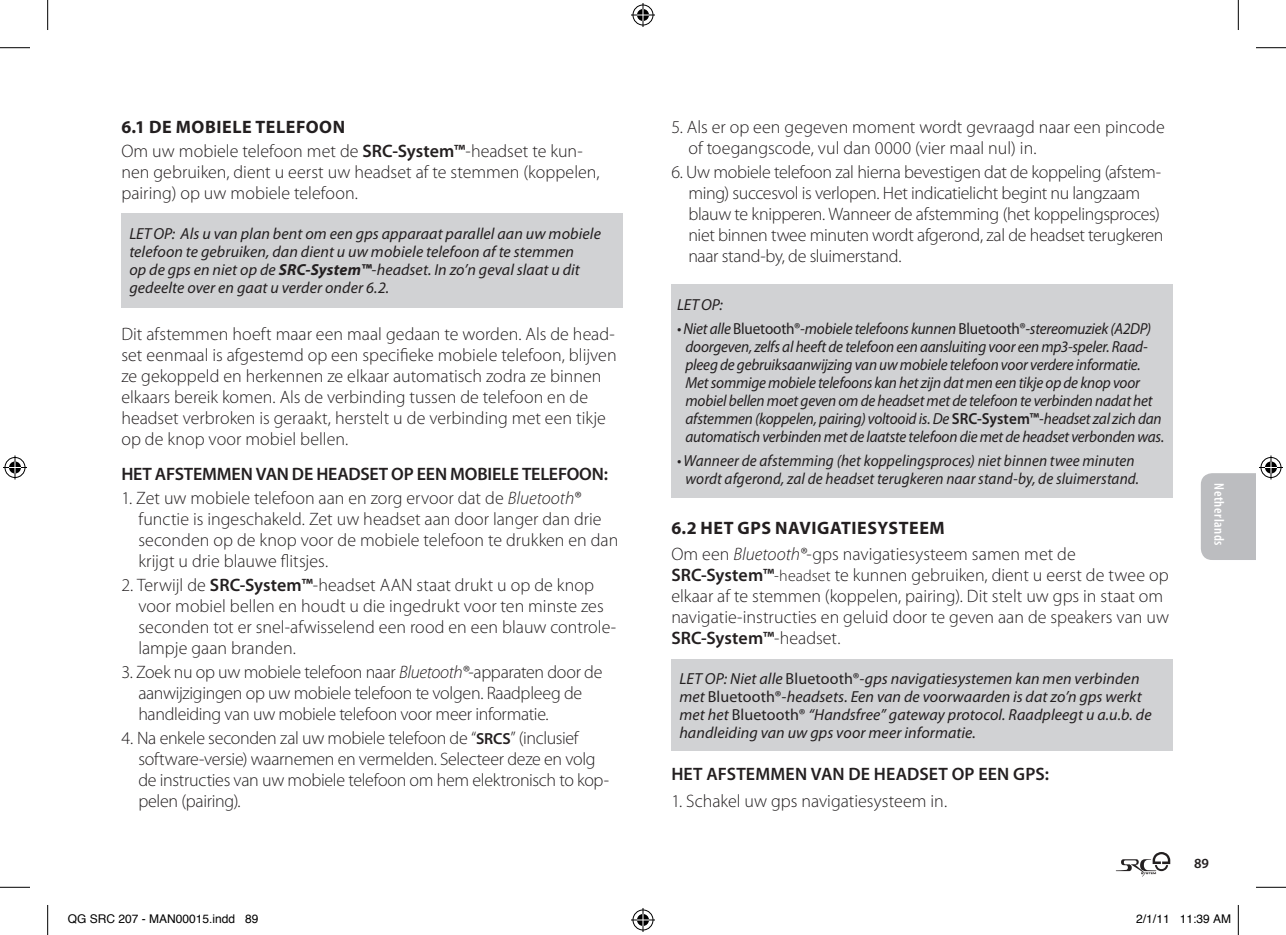
<style>
.page{position:relative;width:1286px;height:935px;background:#fff}
.page>*{position:absolute;margin:0;border:0;box-sizing:border-box;transform-origin:0 0}
.t1{font:300 18px/21px "Myriad Pro";color:#231f20}
.t2{font:300 18px/21px "Myriad Pro";letter-spacing:-.02em;color:#231f20}
.t3{font:600 18px "Myriad Pro";letter-spacing:-.01em;color:#231f20}
.t4{font:italic 16px/18px "Myriad Pro";letter-spacing:-.005em;color:#231f20;scale:.95 1}
.t5{font:italic 16px/18px "Myriad Pro";letter-spacing:-.005em;color:#231f20}
.t6{font:600 condensed 14px "Myriad Pro";letter-spacing:.04em;color:#fff}
.t7{font:600 14px "Myriad Pro";color:#231f20}
.t8{font:12px "Helvetica";color:#000}
.s1{font-weight:700}
.s2{font-weight:600}
.s3{font-style:italic}
.s4{font-weight:600;font-size:16px}
.s5{font-style:normal}
.s6{font-weight:600;font-style:normal}
.s7{font-size:16px}
</style>
<div class="page">
<svg style="left:1116px;top:852px;width:54px;height:24px"></svg>
<div style="left:121px;top:213px;width:502px;height:94px;background:#d1d2d4"></div>
<div style="left:671px;top:284px;width:502px;height:214px;background:#d1d2d4"></div>
<div style="left:671px;top:658px;width:502px;height:92px;background:#d1d2d4"></div>
<hr style="left:0;top:47px;width:30px;height:1px;background:#000">
<hr style="left:1256px;top:47px;width:30px;height:1px;background:#000">
<hr style="left:0;top:886px;width:30px;height:1px;background:#000">
<hr style="left:1256px;top:886px;width:30px;height:1px;background:#000">
<hr style="left:47px;top:0;width:1px;height:30px;background:#000">
<hr style="left:47px;top:904px;width:1px;height:30px;background:#000">
<hr style="left:1238px;top:0;width:1px;height:30px;background:#000">
<hr style="left:1238px;top:904px;width:1px;height:30px;background:#000">
<svg style="left:631px;top:3px;width:24px;height:24px"></svg>
<svg style="left:631px;top:908px;width:24px;height:23px"></svg>
<svg style="left:3px;top:455px;width:24px;height:24px"></svg>
<svg style="left:1201px;top:455px;width:82px;height:105px"></svg>
<p class="t1" style="left:121px;top:115px;width:463px;line-height:23.8px"><span class="s1">6.1 DE MOBIELE TELEFOON<br></span>Om uw mobiele telefoon met de <span class="s2">SRC‑System™</span>-headset te kun-</p>
<p class="t1" style="left:121px;top:161px;width:480px">nen gebruiken, dient u eerst uw headset af te stemmen (koppelen, pairing) op uw mobiele telefoon.</p>
<p class="t5" style="left:129px;top:225px;width:473px">LETOP: Als u van plan bent om een gps apparaat parallel aan uw mobiele telefoon te gebruiken, dan dient u uw mobiele telefoon af te stemmen<br>op de gps en niet op de <span class="s1">SRC‑System™</span>-headset. In zo’n geval slaat u dit gedeelte over en gaat u verder onder 6.2.</p>
<p class="t1" style="left:121px;top:323px;width:497px">Dit afstemmen hoeft maar een maal gedaan te worden. Als de head&shy;set eenmaal is afgestemd op een specifieke mobiele telefoon, blijven ze gekoppeld en herkennen ze elkaar automatisch zodra ze binnen elkaars bereik komen. Als de verbinding tussen de telefoon en de headset verbroken is geraakt, herstelt u de verbinding met een tikje op de knop voor mobiel bellen.</p>
<p class="t3" style="left:121px;top:462px;width:75px">HET AFSTEMME</p>
<p class="t3" style="left:241px;top:462px;width:369px">N VAN DE HEADSET OP EEN MOBIELE TELEFOON:</p>
<p class="t1" style="left:138px;top:487px;width:481px;text-indent:-17px">1. Zet uw mobiele telefoon aan en zorg ervoor dat de <span class="s3">Bluetooth® </span>functie is ingeschakeld. Zet uw headset aan door langer dan drie seconden op de knop voor de mobiele telefoon te drukken en dan krijgt u drie blauwe flitsjes.</p>
<p class="t1" style="left:138px;top:574px;width:479px;text-indent:-17px">2. Terwijl de <span class="s2">SRC‑System™</span>-headset AAN staat drukt u op de knop voor mobiel bellen en houdt u die ingedrukt voor ten minste zes seconden tot er snel-afwisselend een rood en een blauw controle&shy;lampje gaan branden.</p>
<p class="t2" style="left:138px;top:661px;width:466px;text-indent:-17px">3. Zoek nu op uw mobiele telefoon naar <span class="s3">Bluetooth®</span>-apparaten door de aanwijzigingen op uw mobiele telefoon te volgen. Raadpleeg de handleiding van uw mobiele telefoon voor meer informatie.</p>
<p class="t2" style="left:138px;top:727px;width:472px;text-indent:-17px">4. Na enkele seconden zal uw mobiele telefoon de “<span class="s4">SRCS</span>” (inclusief software-versie) waarnemen en vermelden. Selecteer deze en volg de instructies van uw mobiele telefoon om hem elektronisch to kop&shy;pelen (pairing).</p>
<p class="t1" style="left:688px;top:117px;width:478px;text-indent:-17px">5. Als er op een gegeven moment wordt gevraagd naar een pincode of toegangscode, vul dan 0000 (vier maal nul) in.</p>
<p class="t2" style="left:688px;top:161px;width:477px;text-indent:-17px">6. Uw mobiele telefoon zal hierna bevestigen dat de koppeling (afstem&shy;ming) succesvol is verlopen. Het indicatielicht begint nu langzaam blauw te knipperen. Wanneer de afstemming (het koppelingsproces) niet binnen twee minuten wordt afgerond, zal de headset terugkeren naar stand-by, de sluimerstand.</p>
<p class="t5" style="left:677px;top:296px;width:47px">LETOP:</p>
<p class="t4" style="left:685px;top:319px;width:505px;text-indent:-8px">•Niet alle <span class="s5">Bluetooth®</span>-mobiele telefoons kunnen <span class="s5">Bluetooth®</span>-stereomuziek (A2DP) doorgeven, zelfs al heeft de telefoon een aansluiting voor een mp3-speler. Raad&shy;pleeg de gebruiksaanwijzing van uw mobiele telefoon voor verdere informatie.<br>Metsommige mobiele telefoons kan het zijn dat men een tikje op de knop voor mobiel bellen moet geven om de headset met de telefoon te verbinden nadat het afstemmen (koppelen, pairing) voltooid is.De <span class="s6">SRC‑System™</span>-headset zal zich dan automatisch verbinden met de laatste telefoon die met de headset verbonden was.</p>
<p class="t4" style="left:677px;top:451px;width:488px;text-align:center">• Wanneer de afstemming (het koppelingsproces) niet binnen twee minuten wordt afgerond, zal de headset terugkeren naar stand-by, de sluimerstand.</p>
<p class="t1" style="left:671px;top:514px;width:406px;line-height:26.6px"><span class="s1">6.2 HET GPS NAVIGATIESYSTEEM<br></span>Om een <span class="s3">Bluetooth®</span>-gps navigatiesysteem samen met de</p>
<p class="t1" style="left:671px;top:564px;width:499px"><span class="s2">SRC‑System™</span><span class="s7">-headset</span> te kunnen gebruiken, dient u eerst de twee op elkaar af te stemmen (koppelen, pairing). Dit stelt uw gps in staat om navigatie-instructies en geluid door te geven aan de speakers van uw <span class="s2">SRC‑System™</span>-headset.</p>
<p class="t5" style="left:679px;top:668px;width:474px">LET OP: Niet alle <span class="s5">Bluetooth®</span>-gps navigatiesystemen kan men verbinden met <span class="s5">Bluetooth®</span>-headsets. Een van de voorwaarden is dat zo’n gps werkt met het <span class="s5">Bluetooth®</span> “Handsfree” gateway protocol. Raadpleegt u a.u.b. de handleiding van uw gps voor meer informatie.</p>
<p class="t3" style="left:671px;top:762px;width:78px">HET AFSTEMME</p>
<p class="t3" style="left:795px;top:762px;width:255px">N VAN DE HEADSET OP EEN GPS:</p>
<p class="t1" style="left:671px;top:790px;width:277px">1. Schakel uw gps navigatiesysteem in.</p>
<p class="t6" style="left:1228px;top:483px;width:64px;rotate:90deg">Netherlands</p>
<p class="t7" style="left:1194px;top:854px;width:17px">89</p>
<p class="t8" style="left:68px;top:909px;width:192px">QG SRC 207 - MAN00015.indd 89</p>
<p class="t8" style="left:1136px;top:909px;width:96px">2/1/11 11:39 AM</p>
</div>
